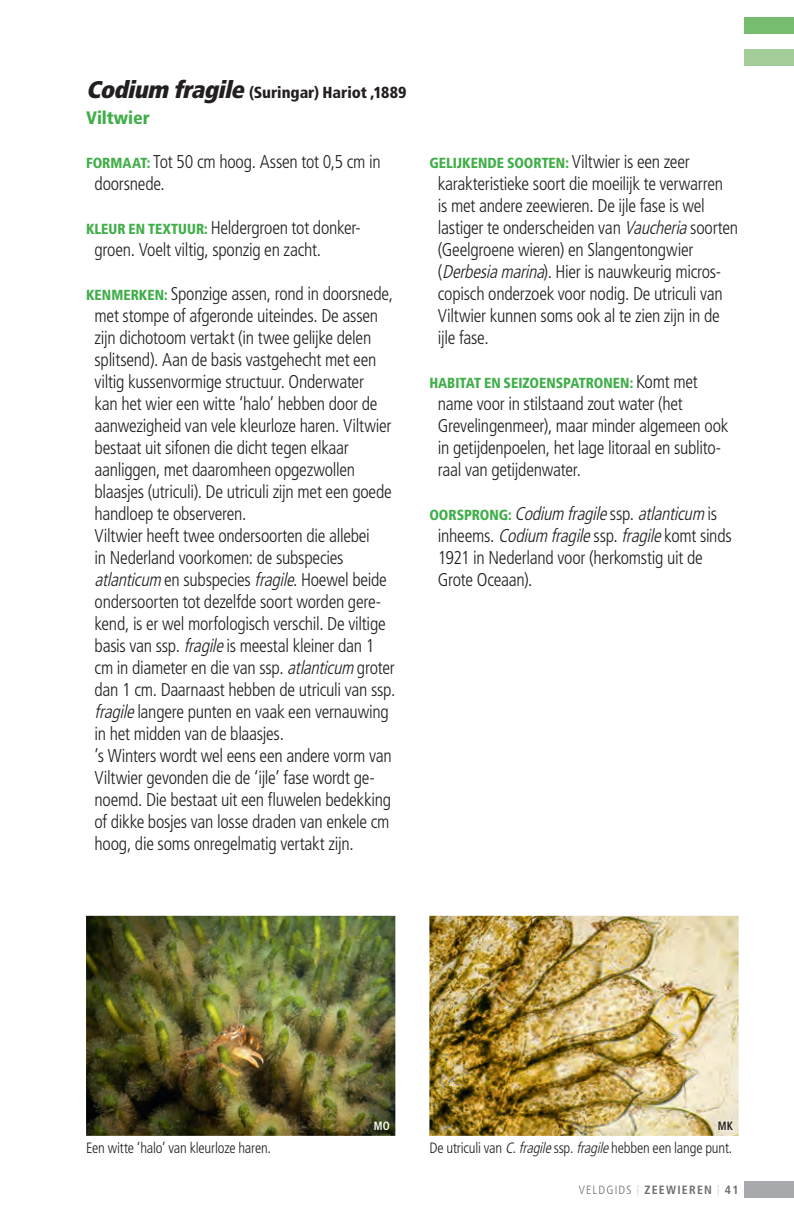
<style>
.page{position:relative;width:794px;height:1221px;background:#fff}
.page>*{position:absolute;margin:0;border:0;box-sizing:border-box;transform-origin:0 0}
.t1{font:300 condensed 18.4px/22px "Frutiger LT Std";letter-spacing:-.015em;color:#231f20}
.t2{font:900 condensed 18px "Frutiger LT Std";letter-spacing:-.005em;color:#40ae49}
.t3{font:900 condensed 16px "Frutiger LT Std";letter-spacing:-.005em;color:#231f20}
.t4{font:300 condensed 15px "Frutiger LT Std";letter-spacing:-.015em;color:#231f20}
.t5{font:900 condensed 14.6px "Frutiger LT Std";letter-spacing:-.005em;color:#40ae49;scale:.96 1}
.t6{font:700 condensed 12px "Frutiger LT Std";letter-spacing:.1em;color:#6c6d70}
.t7{font:700 condensed 12px "Frutiger LT Std";color:#fff;scale:.9 1}
.t8{font:700 condensed 12px "Frutiger LT Std";color:#231f20;scale:.9 1}
.s1{font-style:italic;font-size:24px}
.s2{font-weight:900;font-size:14.6px;color:#40ae49}
.s3{font-style:italic}
.s4{font-weight:300;font-size:18.4px;color:#231f20}
.s5{font-weight:300}
.s6{font-family:"Dotline";font-weight:400;font-stretch:normal}
</style>
<div class="page">
<div style="left:744px;top:1181px;width:49px;height:16px;background:#a8a9ad"></div>
<img style="left:429px;top:916px;width:309px;height:220px">
<img style="left:86px;top:916px;width:309px;height:220px">
<img style="left:373px;top:1120px;width:19px;height:13px">
<img style="left:717px;top:1120px;width:19px;height:13px">
<div style="left:744px;top:18px;width:49px;height:16px;background:#76bd6f"></div>
<div style="left:744px;top:50px;width:49px;height:16px;background:#a3ce9a"></div>
<p class="t3" style="left:86px;top:83px;width:322px"><span class="s1">Codium fragile</span> (Suringar) Hariot ,1889</p>
<p class="t2" style="left:86px;top:106px;width:65px">Viltwier</p>
<p class="t1" style="left:94px;top:151px;width:287px;text-indent:-8px"><span class="s2">FORMAAT:</span> Tot 50 cm hoog. Assen tot 0,5 cm in doorsnede.</p>
<p class="t1" style="left:94px;top:217px;width:268px;text-indent:-9px"><span class="s2">KLEUR EN TEXTUUR:</span> Heldergroen tot donker&shy;groen. Voelt viltig, sponzig en zacht.</p>
<p class="t1" style="left:94px;top:283px;width:302px;text-indent:-8px"><span class="s2">KENMERKEN:</span> Sponzige assen, rond in doorsnede, met stompe of afgeronde uiteindes. De assen zijn dichotoom vertakt (in twee gelijke delen splitsend). Aan de basis vastgehecht met een viltig kussenvormige structuur. Onderwater<br>kan het wier een witte ‘halo’ hebben door de aanwezigheid van vele kleurloze haren. Viltwier bestaat uit sifonen die dicht tegen elkaar aanliggen, met daaromheen opgezwollen blaasjes (utriculi). De utriculi zijn met een goede handloep te observeren.<br>Viltwier heeft twee ondersoorten die allebei<br>in Nederland voorkomen: de subspecies <span class="s3">atlanticum</span> en subspecies <span class="s3">fragile</span>. Hoewel beide ondersoorten tot dezelfde soort worden gere&shy;kend, is er wel morfologisch verschil. De viltige basis van ssp. <span class="s3">fragile</span>is meestal kleiner dan 1 cm in diameter en die van ssp. <span class="s3">atlanticum</span> groter dan 1 cm. Daarnaast hebben de utriculi van ssp. <span class="s3">fragile</span>langere punten en vaak een vernauwing in het midden van de blaasjes.<br>’s Winters wordt wel eens een andere vorm van Viltwier gevonden die de ‘ijle’ fase wordt ge&shy;noemd. Die bestaat uit een fluwelen bedekking of dikke bosjes van losse draden van enkele cm hoog, die soms onregelmatig vertakt zijn.</p>
<p class="t5" style="left:429px;top:154px;width:273px">GELIJKENDE SOORTEN: <span class="s4">Viltwier is een zeer</span></p>
<p class="t1" style="left:437px;top:173px;width:302px">karakteristieke soort die moeilijk te verwarren<br>is met andere zeewieren. De ijle fase is wel lastiger te onderscheiden van <span class="s3">Vaucheria</span>soorten (Geelgroene wieren) en Slangentongwier (<span class="s3">Derbesiamarina</span>). Hier is nauwkeurig micros&shy;copisch onderzoek voor nodig. De utriculi van Viltwier kunnen soms ook al te zien zijn in de ijle fase.</p>
<p class="t5" style="left:429px;top:374px;width:281px">HABITAT EN SEIZOENSPATRONEN: <span class="s4">Komt met</span></p>
<p class="t1" style="left:437px;top:393px;width:292px">name voor in stilstaand zout water (het Grevelingenmeer), maar minder algemeen ook in getijdenpoelen, het lage litoraal en sublito&shy;raal van getijdenwater.</p>
<p class="t1" style="left:437px;top:503px;width:295px;text-indent:-8px"><span class="s2">O O R S P R O N G :</span> <span class="s3">Codium fragile</span>s s p . <span class="s3">atlanticum</span> i s inheems. <span class="s3">Codium fragile</span>ssp. <span class="s3">fragile</span>komt sinds 1921 in Nederland voor (herkomstig uit de Grote Oceaan).</p>
<p class="t7" style="left:373px;top:1119px;width:19px">MO</p>
<p class="t8" style="left:717px;top:1119px;width:18px">MK</p>
<p class="t4" style="left:86px;top:1139px;width:186px">Een witte ‘halo’ van kleurloze haren.</p>
<p class="t4" style="left:429px;top:1139px;width:304px">De utriculi van <span class="s3">C.fragile</span>ssp. <span class="s3">fragile</span>hebben een lange punt.</p>
<p class="t6" style="left:578px;top:1182px;width:161px"><span class="s5">VELDGIDS</span> <span class="s6">|</span> ZEEWIEREN <span class="s6">|</span> 41</p>
</div>
